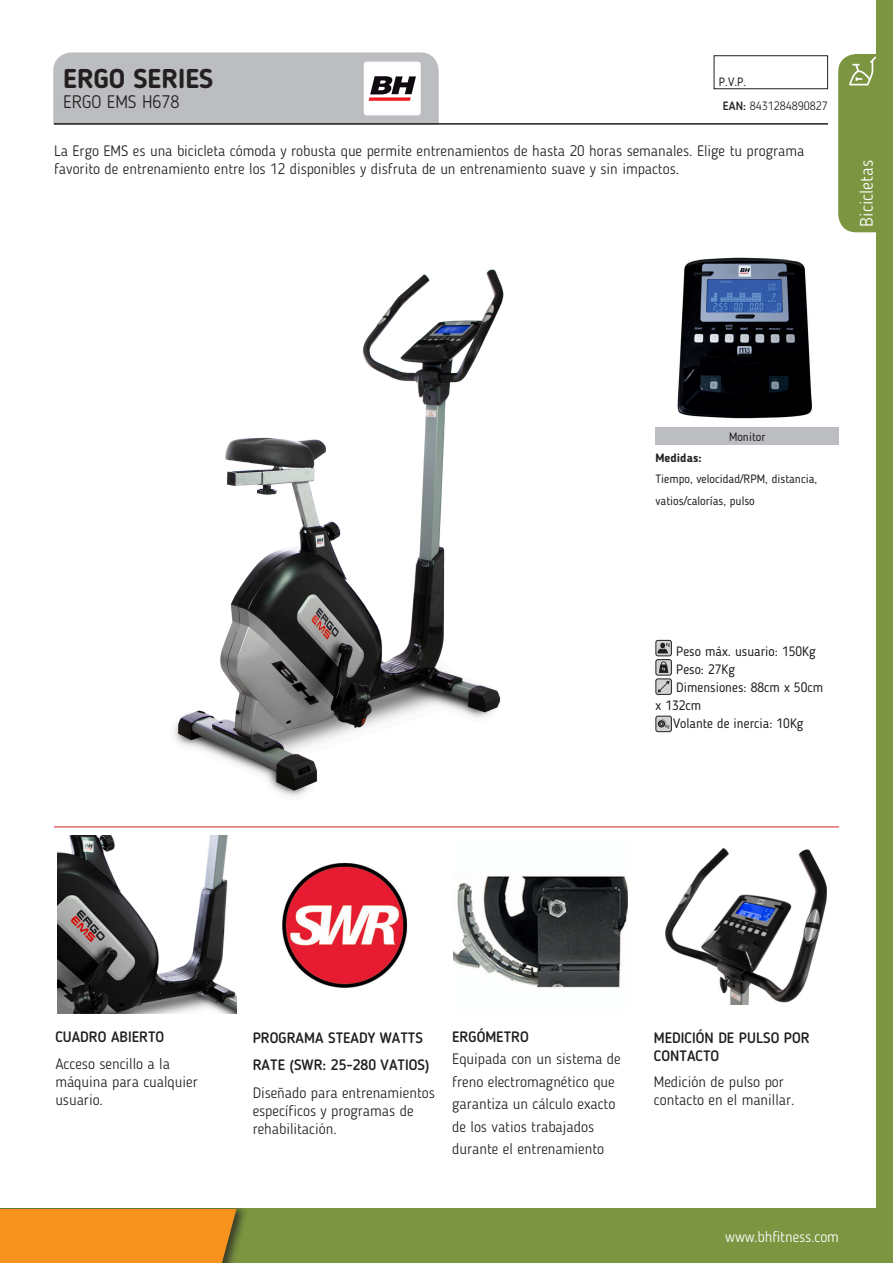
<style>
.page{position:relative;width:893px;height:1263px;background:#fff}
.page>*{position:absolute;margin:0;border:0;box-sizing:border-box;transform-origin:0 0}
.t1{font:700 27px "Blogger Sans";color:#231f20}
.t2{font:300 18px "Blogger Sans";color:#231f20}
.t3{font:300 18px "Blogger Sans";color:#fff}
.t4{font:300 15px/18px "Blogger Sans";color:#231f20}
.t5{font:500 15px/18px "Blogger Sans";color:#231f20}
.t6{font:300 15px "Blogger Sans";color:#fff}
.t7{font:13.5px "Blogger Sans";color:#231f20}
.t8{font:12px/21.6px "Blogger Sans";color:#231f20}
.t9{font:300 12px "Blogger Sans";color:#231f20}
.s1{font-weight:500}
.s2{font-weight:700}
</style>
<div class="page">
<img style="left:174px;top:269px;width:330px;height:528px">
<img style="left:666px;top:847px;width:160px;height:158px">
<img style="left:58px;top:835px;width:178px;height:179px">
<hr style="left:54px;top:123px;width:774px;height:2px;background:#231f20">
<hr style="left:54px;top:826px;width:785px;height:1px;background:#d1232a">
<div style="left:655px;top:428px;width:184px;height:17px;background:#bcbdc0"></div>
<svg style="left:53px;top:52px;width:386px;height:73px;background:#bcbbbe"></svg>
<div style="left:0;top:1209px;width:893px;height:54px;background:#7b9540"></div>
<div style="left:0;top:1209px;width:249px;height:54px;background:#231f20;opacity:.75"></div>
<div style="left:0;top:1209px;width:236px;height:54px;background:#f7931d"></div>
<div style="left:876px;top:0;width:17px;height:1263px;background:#7b9540"></div>
<svg style="left:656px;top:640px;width:15px;height:16px"></svg>
<div style="left:655px;top:640px;width:17px;height:16px;border:1px solid #231f20;border-radius:2px"></div>
<svg style="left:657px;top:643px;width:13px;height:10px"></svg>
<div style="left:656px;top:660px;width:15px;height:15px;background:#d1d2d4;border-radius:2px"></div>
<div style="left:655px;top:659px;width:17px;height:16px;border:1px solid #231f20;border-radius:2px"></div>
<svg style="left:659px;top:661px;width:9px;height:12px"></svg>
<div style="left:656px;top:679px;width:15px;height:15px;background:#d1d2d4;border-radius:2px"></div>
<div style="left:655px;top:678px;width:17px;height:17px;border:1px solid #231f20;border-radius:2px"></div>
<svg style="left:658px;top:681px;width:12px;height:12px"></svg>
<svg style="left:656px;top:716px;width:15px;height:16px"></svg>
<div style="left:655px;top:716px;width:17px;height:16px;border:1px solid #231f20;border-radius:2px"></div>
<svg style="left:659px;top:719px;width:10px;height:9px"></svg>
<svg style="left:838px;top:54px;width:39px;height:178px;background:#819a49"></svg>
<div style="left:714px;top:55px;width:114px;height:34px;border:1px solid #231f20"></div>
<img style="left:677px;top:257px;width:135px;height:162px">
<img style="left:282px;top:863px;width:126px;height:125px">
<img style="left:453px;top:875px;width:174px;height:113px">
<p class="t1" style="left:63px;top:62px;width:152px">ERGO SERIES</p>
<p class="t2" style="left:63px;top:91px;width:118px">ERGO EMS H678</p>
<p class="t4" style="left:54px;top:142px;width:752px">La Ergo EMS es una bicicleta cómoda y robusta que permite entrenamientos de hasta 20 horas semanales. Elige tu programa favorito de entrenamiento entre los 12 disponibles y disfruta de un entrenamiento suave y sin impactos.</p>
<p class="t8" style="left:719px;top:71px;width:29px">P.V.P.</p>
<p class="t9" style="left:723px;top:98px;width:106px"><span class="s1">EAN:</span> 8431284890827</p>
<p class="t3" style="left:856px;top:227px;width:68px;rotate:-90deg">Bicicletas</p>
<p class="t8" style="left:729px;top:426px;width:38px">Monitor</p>
<p class="t8" style="left:655px;top:446px;width:163px"><span class="s2">Medidas:<br></span>Tiempo, velocidad/RPM, distancia, vatios/calorías, pulso</p>
<p class="t7" style="left:676px;top:644px;width:141px">Peso máx. usuario: 150Kg</p>
<p class="t7" style="left:676px;top:661px;width:60px">Peso: 27Kg</p>
<p class="t7" style="left:676px;top:679px;width:149px">Dimensiones: 88cm x 50cm</p>
<p class="t7" style="left:655px;top:697px;width:47px">x 132cm</p>
<p class="t7" style="left:673px;top:715px;width:132px">Volante de inercia: 10Kg</p>
<p class="t4" style="left:55px;top:1024px;width:116px;line-height:26.5px"><span class="s1">CUADRO ABIERTO<br></span>Acceso sencillo a la</p>
<p class="t4" style="left:55px;top:1073px;width:144px">máquina para cualquier usuario.</p>
<p class="t5" style="left:253px;top:1024px;width:178px;line-height:27.5px">PROGRAMA STEADY WATTS<br>RATE (SWR: 25-280 VATIOS)</p>
<p class="t4" style="left:253px;top:1084px;width:184px">Diseñado para entrenamientos específicos y programas de rehabilitación.</p>
<p class="t4" style="left:452px;top:1026px;width:170px;line-height:22.4px"><span class="s1">ERGÓMETRO<br></span>Equipada con un sistema de freno electromagnético que garantiza un cálculo exacto de los vatios trabajados durante el entrenamiento</p>
<p class="t5" style="left:654px;top:1028px;width:157px">MEDICIÓN DE PULSO POR<br>CONTACTO</p>
<p class="t4" style="left:654px;top:1073px;width:142px">Medición de pulso por contacto en el manillar.</p>
<p class="t6" style="left:725px;top:1228px;width:115px">www.bhfitness.com</p>
</div>
